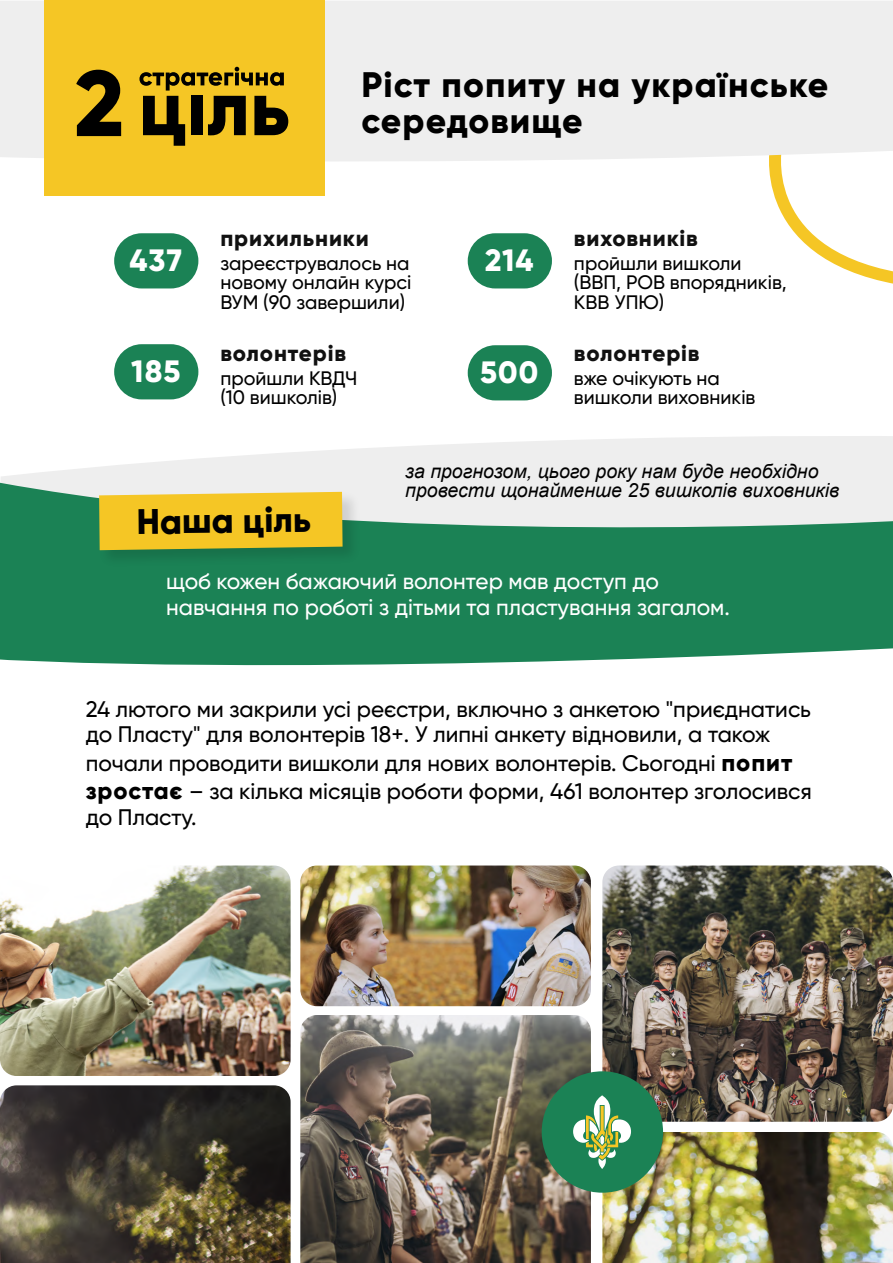
<style>
.page{position:relative;width:893px;height:1263px;background:#fff}
.page>*{position:absolute;margin:0;border:0;box-sizing:border-box;transform-origin:0 0}
.t1{font:800 93px "Gilroy";color:#000}
.t2{font:800 35.4px/36px "Gilroy";letter-spacing:.03em;color:#000}
.t3{font:800 30.75px "Gilroy";letter-spacing:.04em;color:#fff}
.t4{font:500 22.5px/25.5px "Gilroy";color:#000}
.t5{font:500 22.5px/25.5px "Gilroy";color:#fff}
.t6{font:800 22.5px "Gilroy";letter-spacing:.04em;color:#111}
.t7{font:500 19.5px/19.5px "Gilroy";color:#000}
.t8{font:italic 19.5px/19.5px "Arial";color:#000}
.s1{font-weight:800;font-size:24px}
</style>
<div class="page">
<svg style="left:769px;top:170px;width:124px;height:114px"></svg>
<svg style="left:0;top:436px;width:893px;height:47px;fill:#eee"></svg>
<svg style="left:0;top:483px;width:893px;height:183px;background:#479975"></svg>
<svg style="left:0;top:1px;width:893px;height:169px;background:#efefee"></svg>
<img style="left:0;top:1085px;width:291px;height:178px">
<img style="left:300px;top:865px;width:291px;height:141px">
<img style="left:602px;top:1132px;width:291px;height:131px">
<div style="left:44px;top:0;width:281px;height:195px;background:#f5c625"></div>
<svg style="left:139px;top:67px;width:149px;height:79px"></svg>
<div style="left:114px;top:344px;width:84px;height:55px;background:#1b8255;border-radius:28px"></div>
<div style="left:468px;top:233px;width:84px;height:55px;background:#1b8255;border-radius:28px"></div>
<div style="left:468px;top:345px;width:84px;height:55px;background:#1b8255;border-radius:28px"></div>
<div style="left:114px;top:233px;width:84px;height:55px;background:#1b8255;border-radius:28px"></div>
<img style="left:95px;top:487px;width:269px;height:85px">
<svg style="left:99px;top:492px;width:244px;height:58px;background:#eec42c"></svg>
<img style="left:300px;top:1015px;width:291px;height:248px">
<img style="left:602px;top:865px;width:291px;height:257px">
<img style="left:0;top:865px;width:291px;height:211px">
<div style="left:542px;top:1071px;width:121px;height:122px;background:#1b8255;border-radius:50%"></div>
<svg style="left:573px;top:1095px;width:58px;height:74px"></svg>
<h1 class="t1" style="left:75px;top:45px;width:51px">2</h1>
<h2 class="t2" style="left:361px;top:67px;width:468px">Ріст попиту на українське середовище</h2>
<h3 class="t3" style="left:130px;top:241px;width:54px">437</h3>
<h3 class="t3" style="left:131px;top:351px;width:51px">185</h3>
<p class="t6" style="left:220px;top:224px;width:150px">прихильники</p>
<p class="t7" style="left:220px;top:253px;width:193px;text-align:justify">зареєструвалось на новому онлайн курсі ВУМ (90 завершили)</p>
<p class="t6" style="left:220px;top:339px;width:127px">волонтерів</p>
<p class="t7" style="left:220px;top:368px;width:139px">пройшли КВДЧ (10 вишколів)</p>
<h3 class="t3" style="left:485px;top:241px;width:50px">214</h3>
<h3 class="t3" style="left:480px;top:353px;width:59px">500</h3>
<p class="t6" style="left:574px;top:224px;width:125px">виховників</p>
<p class="t7" style="left:574px;top:253px;width:214px">пройшли вишколи (ВВП, РОВ впорядників,<br>КВВ УПЮ)</p>
<p class="t6" style="left:574px;top:339px;width:127px">волонтерів</p>
<p class="t7" style="left:574px;top:368px;width:183px">вже очікують на вишколи виховників</p>
<p class="t8" style="left:405px;top:462px;width:435px">за прогнозом, цього року нам буде необхідно провести щонайменше 25 вишколів виховників</p>
<h2 class="t2" style="left:136px;top:504px;width:176px;rotate:-1deg">Наша ціль</h2>
<p class="t5" style="left:166px;top:568px;width:565px">щоб кожен бажаючий волонтер мав доступ до навчання по роботі з дітьми та пластування загалом.</p>
<p class="t4" style="left:86px;top:696px;width:727px">24 лютого ми закрили усі реєстри, включно з анкетою "приєднатись до Пласту" для волонтерів 18+. У липні анкету відновили, а також</p>
<p class="t4" style="left:86px;top:748px;width:727px;line-height:28.5px">почали проводити вишколи для нових волонтерів. Сьогодні <span class="s1">попит зростає</span> – за кілька місяців роботи форми, 461 волонтер зголосився</p>
<p class="t4" style="left:86px;top:804px;width:112px">до Пласту.</p>
</div>
